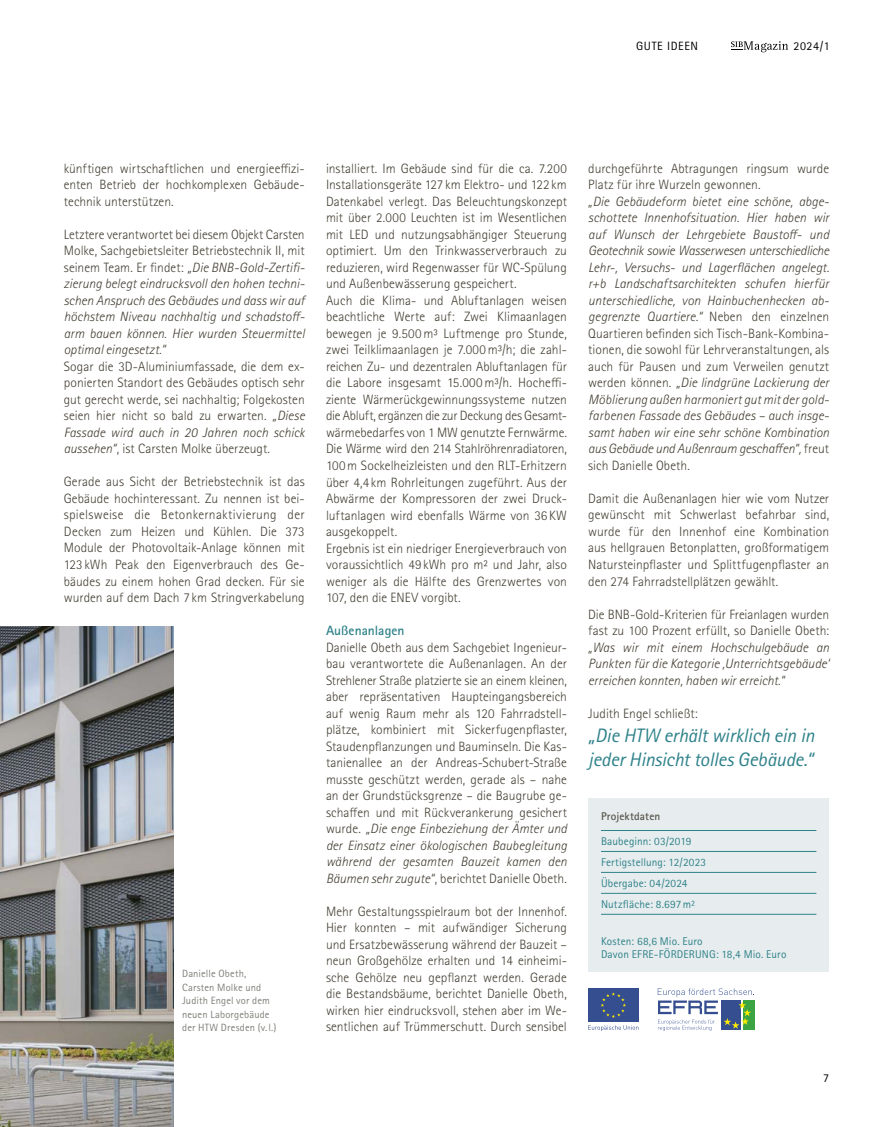
<style>
.page{position:relative;width:893px;height:1127px;background:#fff}
.page>*{position:absolute;margin:0;border:0;box-sizing:border-box;transform-origin:0 0}
.P_-_Zitat_-_13_pt{font:italic 19.5px/24px "Rotis Sans Serif Pro";letter-spacing:-.01em;color:#2f828a}
.P_-_Fließtext{font:300 13.5px/16.5px "Rotis Sans Serif Pro";color:#454034;text-align:justify}
.P_-_Fließtext-2{font:italic 300 13.5px/16.5px "Rotis Sans Serif Pro";color:#454034;text-align:justify}
.H5_-_Fließtext_-_Zwischenüberschrift{font:700 13.5px "Rotis Sans Serif Pro";color:#2f828a}
.t1{font:12px "Rotis Sans Serif Pro";letter-spacing:.05em;color:#000}
.P_-_Kasten_-_7_5_pt_-_regular_-_blau_-_m{font:11.25px/13.5px "Rotis Sans Serif Pro";letter-spacing:.01em;color:#2f828a}
.P_-_Kasten_-_Überschrift_-_7_5pt{font:700 11.25px "Rotis Sans Serif Pro";letter-spacing:.01em;color:#57544b}
.P_-_Bildunterschrift_grau{font:10.5px/13.5px "Rotis Sans Serif Pro";letter-spacing:.015em;color:#81807a}
.s1{font-style:normal}
.s2{font-style:italic}
</style>
<div class="page">
<img style="left:0;top:626px;width:174px;height:501px">
<svg style="left:731px;top:41px;width:57px;height:11px"></svg>
<div style="left:588px;top:799px;width:241px;height:173px;background:#e7edee"></div>
<hr style="left:601px;top:830px;width:215px;height:1px;background:#2f828a">
<hr style="left:601px;top:851px;width:215px;height:1px;background:#2f828a">
<hr style="left:601px;top:872px;width:215px;height:1px;background:#2f828a">
<hr style="left:601px;top:893px;width:215px;height:1px;background:#2f828a">
<hr style="left:601px;top:914px;width:215px;height:1px;background:#2f828a">
<svg style="left:658px;top:988px;width:97px;height:43px"></svg>
<div style="left:588px;top:988px;width:50px;height:34px;background:#344e8f"></div>
<svg style="left:601px;top:992px;width:25px;height:26px"></svg>
<svg style="left:588px;top:1025px;width:50px;height:6px"></svg>
<p class="t1" style="left:636px;top:39px;width:63px">GUTE IDEEN</p>
<p class="t1" style="left:794px;top:39px;width:38px">2024/1</p>
<p class="P_-_Fließtext" style="left:64px;top:160px;width:242px">künftigen wirtschaftlichen und energieeffizi&shy;enten Betrieb der hochkomplexen Gebäude&shy;technik unterstützen.</p>
<p class="P_-_Fließtext-2" style="left:64px;top:226px;width:242px"><span class="s1">Letztere verantwortet bei diesem Objekt Carsten Molke, Sachgebietsleiter Betriebstechnik II, mit seinem Team. Er findet:</span> „Die BNB-Gold-Zertifi&shy;zierung belegt eindrucksvoll den hohen techni&shy;schen Anspruch des Gebäudes und dass wir auf höchstem Niveau nachhaltig und schadstoff&shy;arm bauen können. Hier wurden Steuermittel optimal eingesetzt.“</p>
<p class="P_-_Fließtext" style="left:64px;top:358px;width:242px">Sogar die 3D-Aluminiumfassade, die dem ex&shy;ponierten Standort des Gebäudes optisch sehr gut gerecht werde, sei nachhaltig; Folgekosten seien hier nicht so bald zu erwarten. <span class="s2">„Diese Fassade wird auch in 20 Jahren noch schick aussehen“</span>, ist Carsten Molke überzeugt.</p>
<p class="P_-_Fließtext" style="left:64px;top:474px;width:242px">Gerade aus Sicht der Betriebstechnik ist das Gebäude hochinteressant. Zu nennen ist bei&shy;spielsweise die Betonkernaktivierung der Decken zum Heizen und Kühlen. Die 373<br>Module der Photovoltaik-Anlage können mit 123 kWh Peak den Eigenverbrauch des Ge&shy;bäudes zu einem hohen Grad decken. Für sie wurden auf dem Dach 7 km Stringverkabelung</p>
<p class="P_-_Bildunterschrift_grau" style="left:182px;top:967px;width:96px">Danielle Obeth,<br>Carsten Molke und<br>Judith Engel vor dem neuen Laborgebäude der HTW Dresden (v.l.)</p>
<p class="P_-_Fließtext" style="left:326px;top:160px;width:242px">installiert. Im Gebäude sind für die ca. 7.200<br>Installationsgeräte 127 km Elektro- und 122 km Datenkabel verlegt. Das Beleuchtungskonzept mit über 2.000 Leuchten ist im Wesentlichen mit LED und nutzungsabhängiger Steuerung optimiert. Um den Trinkwasserverbrauch zu reduzieren, wird Regenwasser für WC-Spülung und Außenbewässerung gespeichert.</p>
<p class="P_-_Fließtext" style="left:326px;top:292px;width:242px">Auch die Klima- und Abluftanlagen weisen beachtliche Werte auf: Zwei Klimaanlagen bewegen je 9.500m³ Luftmenge pro Stunde, zwei Teilklimaanlagen je 7.000m³/h; die zahl&shy;reichen Zu- und dezentralen Abluftanlagen für die Labore insgesamt 15.000m³/h. Hocheffi&shy;ziente Wärmerückgewinnungssysteme nutzen die Abluft, ergänzen die zur Deckung des Gesamt&shy;wärmebedarfes von 1 MW genutzte Fernwärme.<br>Die Wärme wird den 214 Stahlröhrenradiatoren, 100m Sockelheizleisten und den RLT-Erhitzern über 4,4 km Rohrleitungen zugeführt. Aus der Abwärme der Kompressoren der zwei Druck&shy;luftanlagen wird ebenfalls Wärme von 36 KW ausgekoppelt.</p>
<p class="P_-_Fließtext" style="left:326px;top:540px;width:242px">Ergebnis ist ein niedriger Energieverbrauch von voraussichtlich 49 kWh pro m² und Jahr, also weniger als die Hälfte des Grenzwertes von 107, den die ENEV vorgibt.</p>
<p class="H5_-_Fließtext_-_Zwischenüberschrift" style="left:326px;top:622px;width:80px">Außenanlagen</p>
<p class="P_-_Fließtext" style="left:326px;top:639px;width:242px">Danielle Obeth aus dem Sachgebiet Ingenieur&shy;bau verantwortete die Außenanlagen. An der Strehlener Straße platzierte sie an einem kleinen, aber repräsentativen Haupteingangsbereich auf wenig Raum mehr als 120 Fahrradstell&shy;plätze, kombiniert mit Sickerfugenpflaster, Staudenpflanzungen und Bauminseln. Die Kas&shy;tanienallee an der Andreas-Schubert-Straße musste geschützt werden, gerade als – nahe an der Grundstücksgrenze – die Baugrube ge&shy;schaffen und mit Rückverankerung gesichert wurde. <span class="s2">„Die enge Einbeziehung der Ämter und der Einsatz einer ökologischen Baubegleitung während der gesamten Bauzeit kamen den Bäumen sehr zugute“</span>, berichtet Danielle Obeth.</p>
<p class="P_-_Fließtext" style="left:326px;top:903px;width:242px">Mehr Gestaltungsspielraum bot der Innenhof.<br>Hier konnten – mit aufwändiger Sicherung und Ersatzbewässerung während der Bauzeit – neun Großgehölze erhalten und 14 einheimi&shy;sche Gehölze neu gepflanzt werden. Gerade die Bestandsbäume, berichtet Danielle Obeth, wirken hier eindrucksvoll, stehen aber im We&shy;sentlichen auf Trümmerschutt. Durch sensibel</p>
<p class="P_-_Fließtext" style="left:588px;top:160px;width:242px">durchgeführte Abtragungen ringsum wurde<br>Platz für ihre Wurzeln gewonnen.</p>
<p class="P_-_Fließtext-2" style="left:588px;top:193px;width:242px">„Die Gebäudeform bietet eine schöne, abge&shy;schottete Innenhofsituation. Hier haben wir auf Wunsch der Lehrgebiete Baustoff- und Geotechnik sowie Wasserwesen unterschiedliche Lehr-, Versuchs- und Lagerflächen angelegt. r+b Landschaftsarchitekten schufen hierfür unterschiedliche, von Hainbuchenhecken ab&shy;gegrenzte Quartiere.“ <span class="s1">Neben den einzelnen Quartieren befinden sich Tisch-Bank-Kombina&shy;tionen, die sowohl für Lehrveranstaltungen, als auch für Pausen und zum Verweilen genutzt werden können.</span> „Die lindgrüne Lackierung der Möblierung außen harmoniert gut mit der gold&shy;farbenen Fassade des Gebäudes – auch insge&shy;samt haben wir eine sehr schöne Kombination aus Gebäude und Außenraum geschaffen“, <span class="s1">freut sich Danielle Obeth.</span></p>
<p class="P_-_Fließtext" style="left:588px;top:490px;width:242px">Damit die Außenanlagen hier wie vom Nutzer gewünscht mit Schwerlast befahrbar sind, wurde für den Innenhof eine Kombination aus hellgrauen Betonplatten, großformatigem Natursteinpflaster und Splittfugenpflaster an den 274 Fahrradstellplätzen gewählt.</p>
<p class="P_-_Fließtext-2" style="left:588px;top:606px;width:242px"><span class="s1">Die BNB-Gold-Kriterien für Freianlagen wurden fast zu 100 Prozent erfüllt, so Danielle Obeth: </span>„Was wir mit einem Hochschulgebäude an Punkten für die Kategorie ‚Unterrichtsgebäude‘ erreichen konnten, haben wir erreicht.“</p>
<p class="P_-_Fließtext" style="left:588px;top:705px;width:111px">Judith Engel schließt:</p>
<p class="P_-_Zitat_-_13_pt" style="left:588px;top:723px;width:228px">„Die HTW erhält wirklich ein in jeder Hinsicht tolles Gebäude.“</p>
<p class="P_-_Kasten_-_Überschrift_-_7_5pt" style="left:601px;top:808px;width:61px">Projektdaten</p>
<p class="P_-_Kasten_-_7_5_pt_-_regular_-_blau_-_m" style="left:601px;top:834px;width:92px">Baubeginn: 03/2019</p>
<p class="P_-_Kasten_-_7_5_pt_-_regular_-_blau_-_m" style="left:601px;top:855px;width:107px">Fertigstellung: 12/2023</p>
<p class="P_-_Kasten_-_7_5_pt_-_regular_-_blau_-_m" style="left:601px;top:876px;width:88px">Übergabe: 04/2024</p>
<p class="P_-_Kasten_-_7_5_pt_-_regular_-_blau_-_m" style="left:601px;top:897px;width:96px">Nutzfläche: 8.697m²</p>
<p class="P_-_Kasten_-_7_5_pt_-_regular_-_blau_-_m" style="left:601px;top:934px;width:187px">Kosten: 68,6 Mio. Euro<br>Davon EFRE-FÖRDERUNG: 18,4 Mio. Euro</p>
<p class="t1" style="left:823px;top:1071px;width:7px">7</p>
</div>
